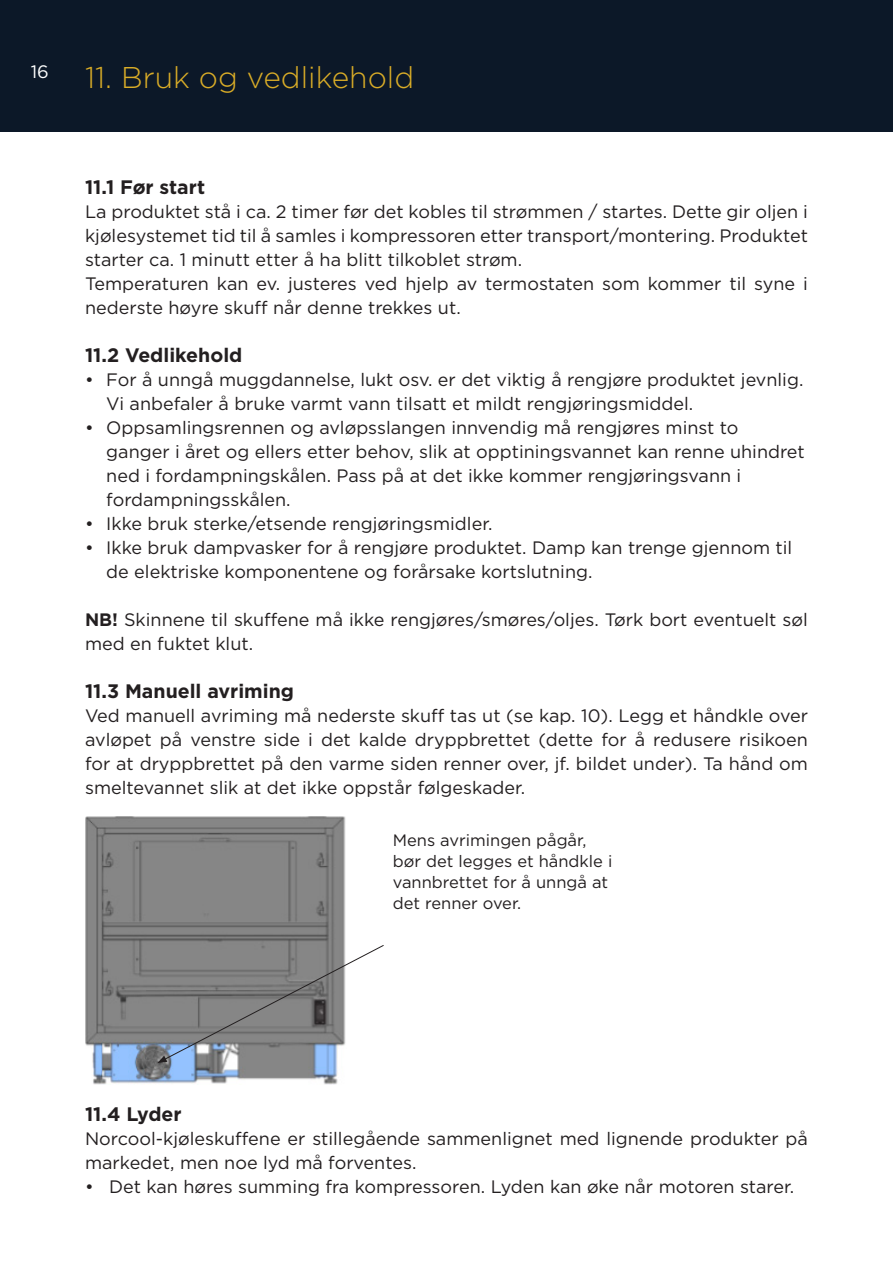
<style>
.page{position:relative;width:893px;height:1263px;background:#fff}
.page>*{position:absolute;margin:0;border:0;box-sizing:border-box;transform-origin:0 0}
.Sidetittel{font:300 30px "Gotham";color:#d9ac27}
.Mellomtittel{font:700 19.5px "Gotham";color:#231f20}
.Brødtekst{font:18px/24px "Gotham";color:#231f20}
.Brødtekst-2{font:16.5px/21px "Gotham";color:#231f20}
.s1{font-weight:700}
</style>
<div class="page">
<div style="left:0;top:0;width:893px;height:132px;background:#0c1828"></div>
<img style="left:85px;top:817px;width:261px;height:267px">
<svg style="left:157px;top:944px;width:227px;height:119px"></svg>
<p class="Sidetittel" style="left:31px;top:58px;width:385px"><sup>16</sup> 11. Bruk og vedlikehold</p>
<p class="Mellomtittel" style="left:85px;top:174px;width:122px">11.1 Før start</p>
<p class="Brødtekst" style="left:85px;top:199px;width:724px;text-align:justify">La produktet stå i ca. 2 timer før det kobles til strømmen / startes. Dette gir oljen i kjølesystemet tid til å samles i kompressoren etter transport/montering. Produktet starter ca. 1 minutt etter å ha blitt tilkoblet strøm.</p>
<p class="Brødtekst" style="left:85px;top:271px;width:724px">Temperaturen kan ev. justeres ved hjelp av termostaten som kommer til syne i nederste høyre skuff når denne trekkes ut.</p>
<p class="Mellomtittel" style="left:85px;top:342px;width:159px">11.2 Vedlikehold</p>
<p class="Brødtekst" style="left:106px;top:367px;width:699px;text-indent:-21px">• For å unngå muggdannelse, lukt osv. er det viktig å rengjøre produktet jevnlig.<br>Vi anbefaler å bruke varmt vann tilsatt et mildt rengjøringsmiddel.</p>
<p class="Brødtekst" style="left:106px;top:415px;width:700px;text-indent:-21px">• Oppsamlingsrennen og avløpsslangen innvendig må rengjøres minst to ganger i året og ellers etter behov, slik at opptiningsvannet kan renne uhindret ned i fordampningskålen. Pass på at det ikke kommer rengjøringsvann i fordampningsskålen.</p>
<p class="Brødtekst" style="left:85px;top:511px;width:409px">• Ikke bruk sterke/etsende rengjøringsmidler.</p>
<p class="Brødtekst" style="left:106px;top:535px;width:687px;text-indent:-21px">• Ikke bruk dampvasker for å rengjøre produktet. Damp kan trenge gjennom til de elektriske komponentene og forårsake kortslutning.</p>
<p class="Brødtekst" style="left:85px;top:607px;width:724px"><span class="s1">NB!</span> Skinnene til skuffene må ikke rengjøres/smøres/oljes. Tørk bort eventuelt søl med en fuktet klut.</p>
<p class="Mellomtittel" style="left:85px;top:678px;width:210px">11.3 Manuell avriming</p>
<p class="Brødtekst" style="left:85px;top:703px;width:724px;text-align:justify">Ved manuell avriming må nederste skuff tas ut (se kap. 10). Legg et håndkle over avløpet på venstre side i det kalde dryppbrettet (dette for å redusere risikoen for at dryppbrettet på den varme siden renner over, jf. bildet under). Ta hånd om smeltevannet slik at det ikke oppstår følgeskader.</p>
<p class="Brødtekst-2" style="left:393px;top:829px;width:221px">Mens avrimingen pågår, bør det legges et håndkle i vannbrettet for å unngå at det renner over.</p>
<p class="Mellomtittel" style="left:85px;top:1101px;width:98px">11.4 Lyder</p>
<p class="Brødtekst" style="left:85px;top:1126px;width:724px">Norcool-kjøleskuffene er stillegående sammenlignet med lignende produkter på markedet, men noe lyd må forventes.</p>
<p class="Brødtekst" style="left:85px;top:1174px;width:711px">• Det kan høres summing fra kompressoren. Lyden kan øke når motoren starer.</p>
</div>
